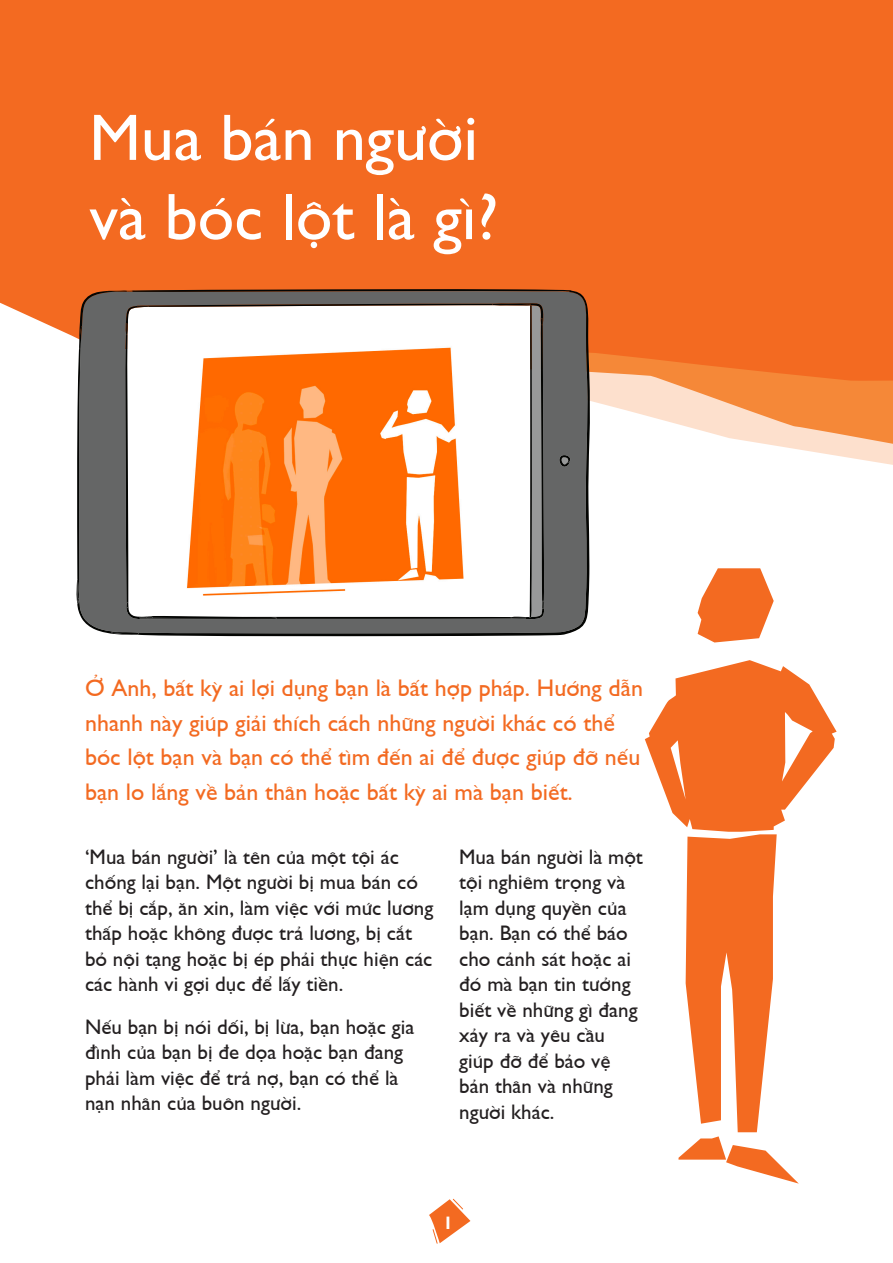
<style>
.page{position:relative;width:893px;height:1263px;background:#fff}
.page>*{position:absolute;margin:0;border:0;box-sizing:border-box;transform-origin:0 0}
.t1{font:66px "SFU Gill Sans";color:#fff}
.t2{font:24px/34.5px "SFU Gill Sans";color:#f36a21}
.t3{font:21px/25.5px "SFU Gill Sans";color:#231f20}
.t4{font:700 18px "SFU Gill Sans";color:#fff}
</style>
<div class="page">
<svg style="left:429px;top:1198px;width:41px;height:46px"></svg>
<div style="left:0;top:0;width:893px;height:349px;background:#f36a21"></div>
<svg style="left:645px;top:660px;width:192px;height:523px"></svg>
<svg style="left:0;top:289px;width:893px;height:353px"></svg>
<p class="t1" style="left:89px;top:85px;width:390px">Mua bán người</p>
<p class="t1" style="left:89px;top:164px;width:410px">và bóc lột là gì?</p>
<p class="t2" style="left:85px;top:668px;width:559px">Ở Anh, bất kỳ ai lợi dụng bạn là bất hợp pháp. Hướng dẫn nhanh này giúp giải thích cách những người khác có thể bóc lột bạn và bạn có thể tìm đến ai để được giúp đỡ nếu bạn lo lắng về bản thân hoặc bất kỳ ai mà bạn biết.</p>
<p class="t3" style="left:85px;top:841px;width:350px">‘Mua bán người’ là tên của một tội ác chống lại bạn. Một người bị mua bán có thể bị cắp, ăn xin, làm việc với mức lương thấp hoặc không được trả lương, bị cắt bỏ nội tạng hoặc bị ép phải thực hiện các các hành vi gợi dục để lấy tiền.</p>
<p class="t3" style="left:85px;top:1011px;width:331px">Nếu bạn bị nói dối, bị lừa, bạn hoặc gia đình của bạn bị đe dọa hoặc bạn đang phải làm việc để trả nợ, bạn có thể là nạn nhân của buôn người.</p>
<p class="t3" style="left:459px;top:841px;width:185px">Mua bán người là một tội nghiêm trọng và lạm dụng quyền của bạn. Bạn có thể báo cho cảnh sát hoặc ai đó mà bạn tin tưởng biết về những gì đang xảy ra và yêu cầu giúp đỡ để bảo vệ bản thân và những người khác.</p>
<p class="t4" style="left:443px;top:1209px;width:11px">1</p>
</div>
